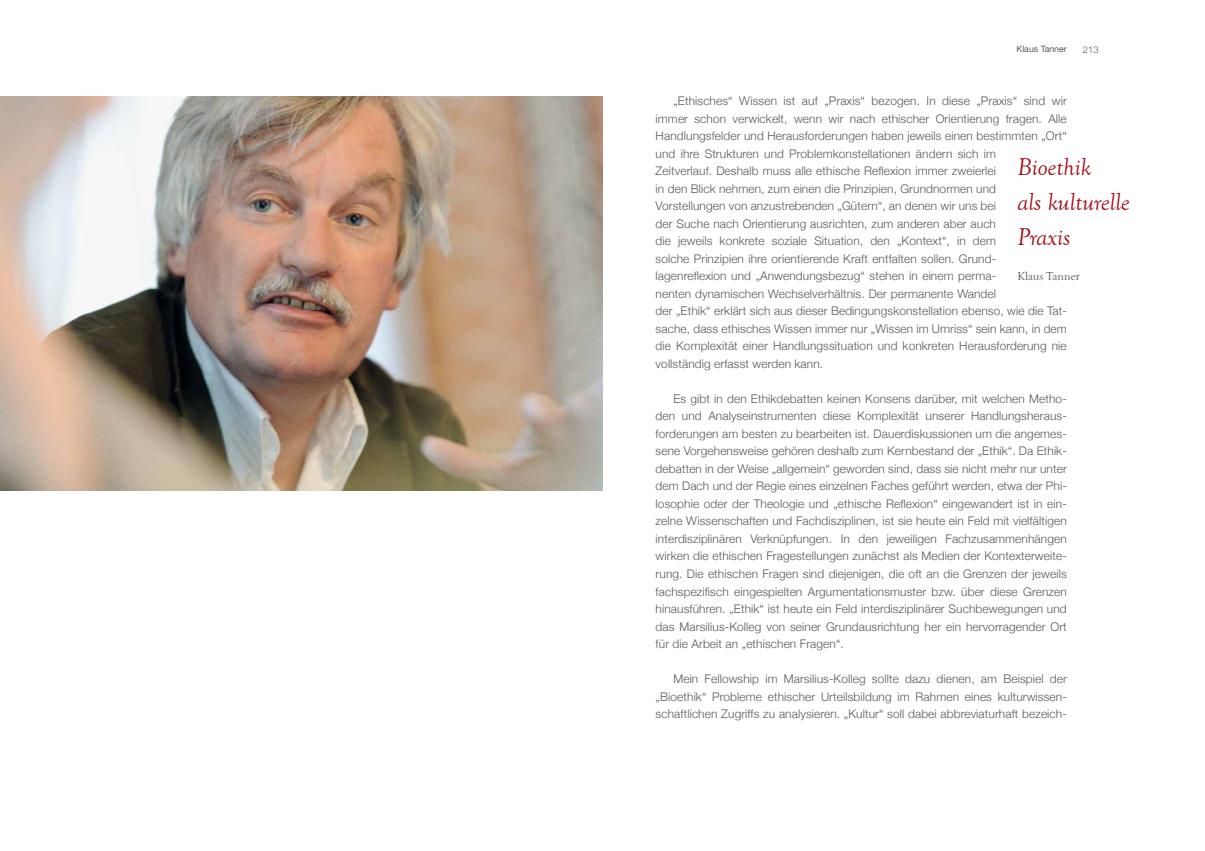
<style>
.page{position:relative;width:1205px;height:851px;background:#fff}
.page>*{position:absolute;margin:0;border:0;box-sizing:border-box;transform-origin:0 0}
.t1{font:italic 25px/35px "Goudy Old Style T";color:#a40e18}
.t2{font:300 11.88px/17.5px "Helvetica Neue";letter-spacing:.01em;color:#58585a;text-align:justify}
.t3{font:11.88px "Goudy Old Style T";color:#58585a}
.t4{font:300 9.38px "Helvetica Neue";color:#58585a}
.t5{font:8.75px "Helvetica Neue";color:#58585a}
</style>
<div class="page">
<img style="left:0;top:97px;width:602px;height:393px">
<p class="t5" style="left:1016px;top:44px;width:52px">Klaus Tanner</p>
<p class="t4" style="left:1083px;top:43px;width:17px">213</p>
<p class="t2" style="left:656px;top:92px;width:413px;text-align:left;text-indent:18px">„Ethisches“ Wissen ist auf „Praxis“ bezogen. In diese „Praxis“ sind wir immer schon verwickelt, wenn wir nach ethischer Orientierung fragen. Alle Handlungsfelder und Herausforderungen haben jeweils einen bestimmten „Ort“ und ihre Strukturen und Problemkonstellationen ändern sich im<br>Zeitverlauf. Deshalb muss alle ethische Reflexion immer zweierlei<br>in den Blick nehmen, zum einen die Prinzipien, Grundnormen und Vorstellungen von anzustrebenden „Gütern“, an denen wir uns bei<br>der Suche nach Orientierung ausrichten, zum anderen aber auch<br>die jeweils konkrete soziale Situation, den „Kontext“, in dem<br>solche Prinzipien ihre orientierende Kraft entfalten sollen. Grund&shy;lagenreflexion und „Anwendungsbezug“ stehen in einem perma-<br>nenten dynamischen Wechselverhältnis. Der permanente Wandel<br>der „Ethik“ erklärt sich aus dieser Bedingungskonstellation ebenso, wie die Tat&shy;sache, dass ethisches Wissen immer nur „Wissen im Umriss“ sein kann, in dem die Komplexität einer Handlungssituation und konkreten Herausforderung nie vollständig erfasst werden kann.</p>
<p class="t2" style="left:656px;top:389px;width:413px;text-indent:18px">Es gibt in den Ethikdebatten keinen Konsens darüber, mit welchen Metho&shy;den und Analyseinstrumenten diese Komplexität unserer Handlungsheraus&shy;forderungen am besten zu bearbeiten ist. Dauerdiskussionen um die angemes&shy;sene Vorgehensweise gehören deshalb zum Kernbestand der „Ethik“. Da Ethik&shy;debatten in der Weise „allgemein“ geworden sind, dass sie nicht mehr nur unter dem Dach und der Regie eines einzelnen Faches geführt werden, etwa der Phi&shy;losophie oder der Theologie und „ethische Reflexion“ eingewandert ist in ein&shy;zelne Wissenschaften und Fachdisziplinen, ist sie heute ein Feld mit vielfältigen interdisziplinären Verknüpfungen. In den jeweiligen Fachzusammenhängen wirken die ethischen Fragestellungen zunächst als Medien der Kontexterweite&shy;rung. Die ethischen Fragen sind diejenigen, die oft an die Grenzen der jeweils fachspezifisch eingespielten Argumentationsmuster bzw. über diese Grenzen hinausführen. „Ethik“ ist heute ein Feld interdisziplinärer Suchbewegungen und das Marsilius-Kolleg von seiner Grundausrichtung her ein hervorragender Ort für die Arbeit an „ethischen Fragen“.</p>
<p class="t2" style="left:656px;top:669px;width:413px;text-indent:18px">Mein Fellowship im Marsilius-Kolleg sollte dazu dienen, am Beispiel der „Bioethik“ Probleme ethischer Urteilsbildung im Rahmen eines kulturwissen&shy;schaftlichen Zugriffs zu analysieren. „Kultur“ soll dabei abbreviaturhaft bezeich-</p>
<h1 class="t1" style="left:1017px;top:150px;width:114px">Bioethik<br>als kulturelle<br>Praxis</h1>
<p class="t3" style="left:1017px;top:270px;width:64px">Klaus Tanner</p>
</div>
